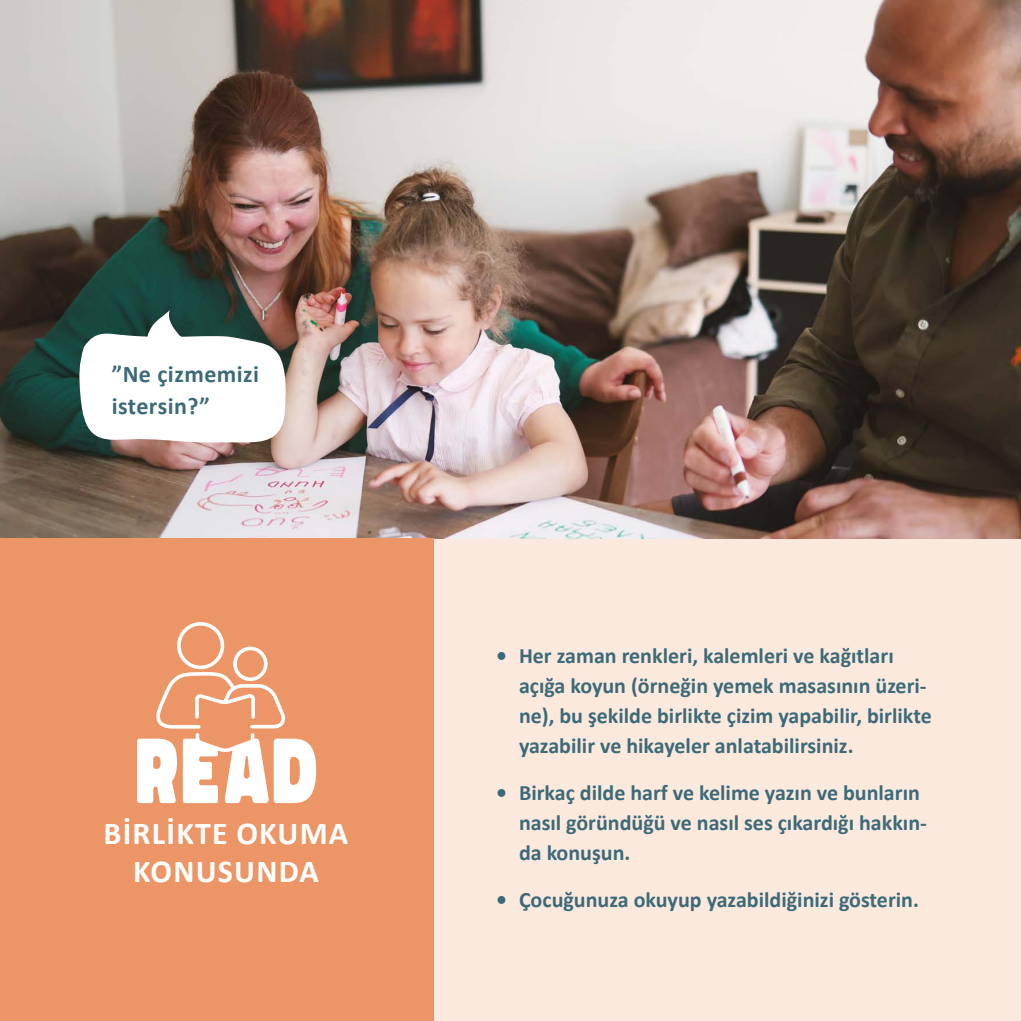
<style>
.page{position:relative;width:1021px;height:1021px;background:#fff}
.page>*{position:absolute;margin:0;border:0;box-sizing:border-box;transform-origin:0 0}
.t1{font:87.4px "Spot";color:#fff}
.t2{font:700 32px/38px "Calibri";letter-spacing:.04em;color:#fff;text-align:center}
.t3{font:700 24px/32px "Calibri";letter-spacing:.02em;color:#3c6a79}
.t4{font:700 22px/30px "Calibri";color:#3c6a79}
</style>
<div class="page">
<div style="left:2px;top:0;width:1018px;height:1020px;background:#fce9dd"></div>
<img style="left:0;top:0;width:1020px;height:539px">
<div style="left:0;top:539px;width:434px;height:481px;background:#ec9667"></div>
<svg style="left:79px;top:310px;width:208px;height:134px;background:#ced2d0"></svg>
<div style="left:177px;top:622px;width:47px;height:47px;border:4px solid #fff;border-radius:50%"></div>
<div style="left:233px;top:646px;width:34px;height:35px;border:4px solid #fff;border-radius:50%"></div>
<svg style="left:156px;top:669px;width:129px;height:83px"></svg>
<p class="t3" style="left:112px;top:357px;width:149px">”Ne çizmemizi istersin?”</p>
<h1 class="t1" style="left:135px;top:730px;width:184px">Read</h1>
<h2 class="t2" style="left:103px;top:814px;width:246px">BİRLİKTE OKUMA<br>KONUSUNDA</h2>
<p class="t4" style="left:519px;top:640px;width:414px;text-indent:-23px">• Her zaman renkleri, kalemleri ve kağıtları açığa koyun (örneğin yemek masasının üzeri&shy;ne), bu şekilde birlikte çizim yapabilir, birlikte yazabilir ve hikayeler anlatabilirsiniz.</p>
<p class="t4" style="left:519px;top:777px;width:409px;text-indent:-23px">• Birkaç dilde harf ve kelime yazın ve bunların nasıl göründüğü ve nasıl ses çıkardığı hakkın&shy;da konuşun.</p>
<p class="t4" style="left:496px;top:884px;width:424px">• Çocuğunuza okuyup yazabildiğinizi gösterin.</p>
</div>
